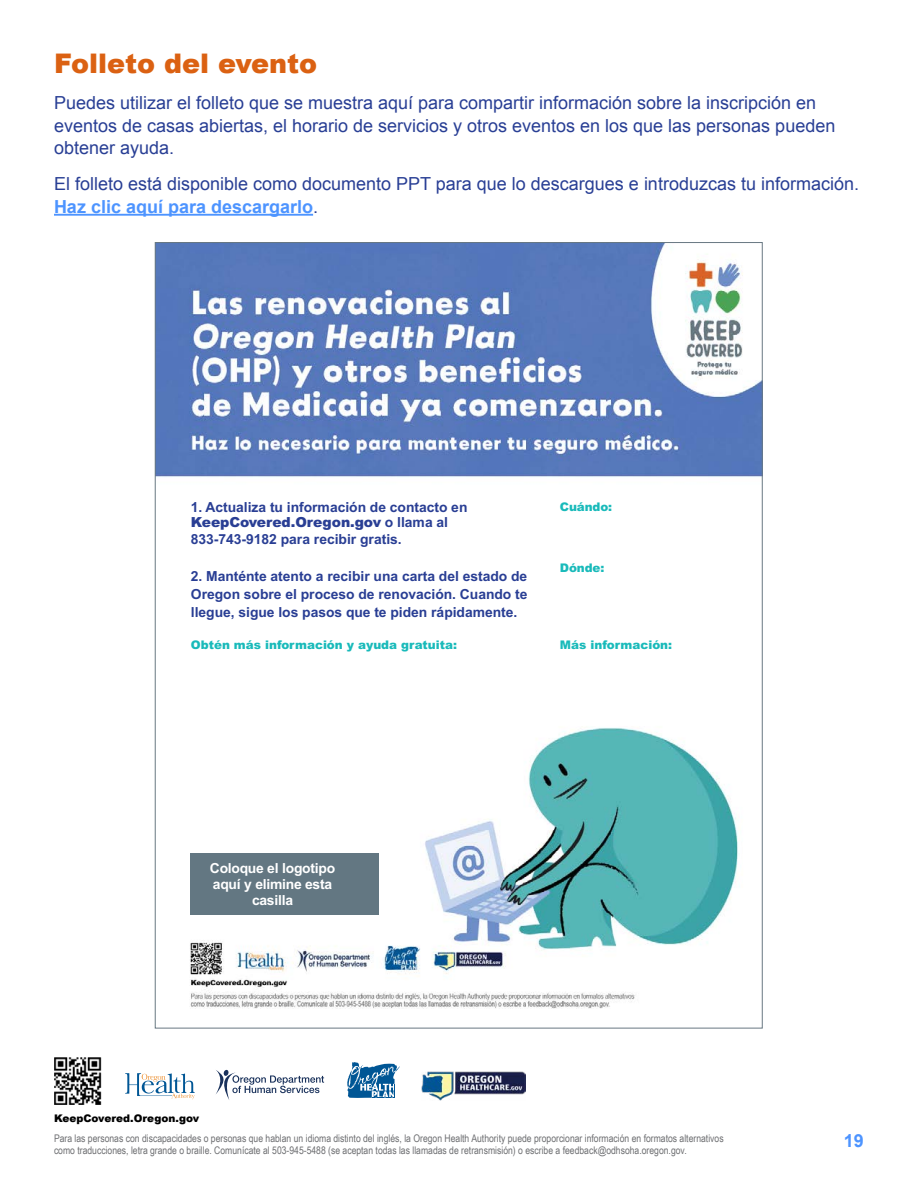
<style>
.page{position:relative;width:918px;height:1188px;background:#fff}
.page>*{position:absolute;margin:0;border:0;box-sizing:border-box;transform-origin:0 0}
.Subhead{font:900 27px "Arial";color:#db6112}
.Body{font:18px/22.5px "Arial";color:#293f95}
.Body-2{font:700 18px "Arial";color:#4d94ff}
.t1{font:700 13.95px/16.4px "Arial";color:#293e94}
.t2{font:700 13.95px/16.4px "Arial";letter-spacing:-.02em;color:#fff;text-align:center}
.t3{font:900 11.85px "Arial";color:#19baba}
.t4{font:10.5px/12px "Arial Narrow";color:#6d6e71}
.t5{font:900 10.5px "Arial";color:#000}
.s1{font-weight:700;color:#4d94ff}
.s2{font-weight:900}
</style>
<div class="page">
<hr style="left:54px;top:214px;width:259px;height:2px;background:#4d94ff">
<img style="left:157px;top:244px;width:604px;height:765px">
<div style="left:190px;top:853px;width:188px;height:62px;background:#637782"></div>
<img style="left:54px;top:1057px;width:47px;height:48px">
<svg style="left:216px;top:1069px;width:108px;height:31px"></svg>
<svg style="left:347px;top:1062px;width:53px;height:36px"></svg>
<svg style="left:125px;top:1073px;width:70px;height:26px"></svg>
<img style="left:421px;top:1072px;width:104px;height:28px">
<p class="Subhead" style="left:54px;top:44px;width:265px">Folleto del evento</p>
<p class="Body" style="left:54px;top:92px;width:783px">Puedes utilizar el folleto que se muestra aquí para compartir información sobre la inscripción en eventos de casas abiertas, el horario de servicios y otros eventos en los que las personas pueden obtener ayuda.</p>
<p class="Body" style="left:54px;top:173px;width:807px">El folleto está disponible como documento PPT para que lo descargues e introduzcas tu información.<br><span class="s1">Haz clic aquí para descargarlo</span>.</p>
<p class="t1" style="left:191px;top:499px;width:278px">1. Actualiza tu información de contacto en<br><span class="s2">KeepCovered.Oregon.gov</span> o llama al<br>833-743-9182 para recibir gratis.</p>
<p class="t1" style="left:191px;top:567px;width:338px;line-height:17.9px;text-align:justify">2. Manténte atento a recibir una carta del estado de Oregon sobre el proceso de renovación. Cuando te llegue, sigue los pasos que te piden rápidamente.</p>
<p class="t3" style="left:191px;top:637px;width:268px">Obtén más información y ayuda gratuita:</p>
<p class="t3" style="left:560px;top:498px;width:54px">Cuándo:</p>
<p class="t3" style="left:560px;top:560px;width:46px">Dónde:</p>
<p class="t3" style="left:560px;top:636px;width:114px">Más información:</p>
<p class="t2" style="left:210px;top:860px;width:127px">Coloque el logotipo aquí y elimine esta casilla</p>
<p class="t5" style="left:54px;top:1111px;width:147px">KeepCovered.Oregon.gov</p>
<p class="t4" style="left:54px;top:1132px;width:671px">Para las personas con discapacidades o personas que hablan un idioma distinto del inglés, la Oregon Health Authority puede proporcionar información en formatos alternativos como traducciones, letra grande o braille. Comunícate al 503-945-5488 (se aceptan todas las llamadas de retransmisión) o escribe a feedback@odhsoha.oregon.gov.</p>
<p class="Body-2" style="left:844px;top:1129px;width:22px">19</p>
</div>
